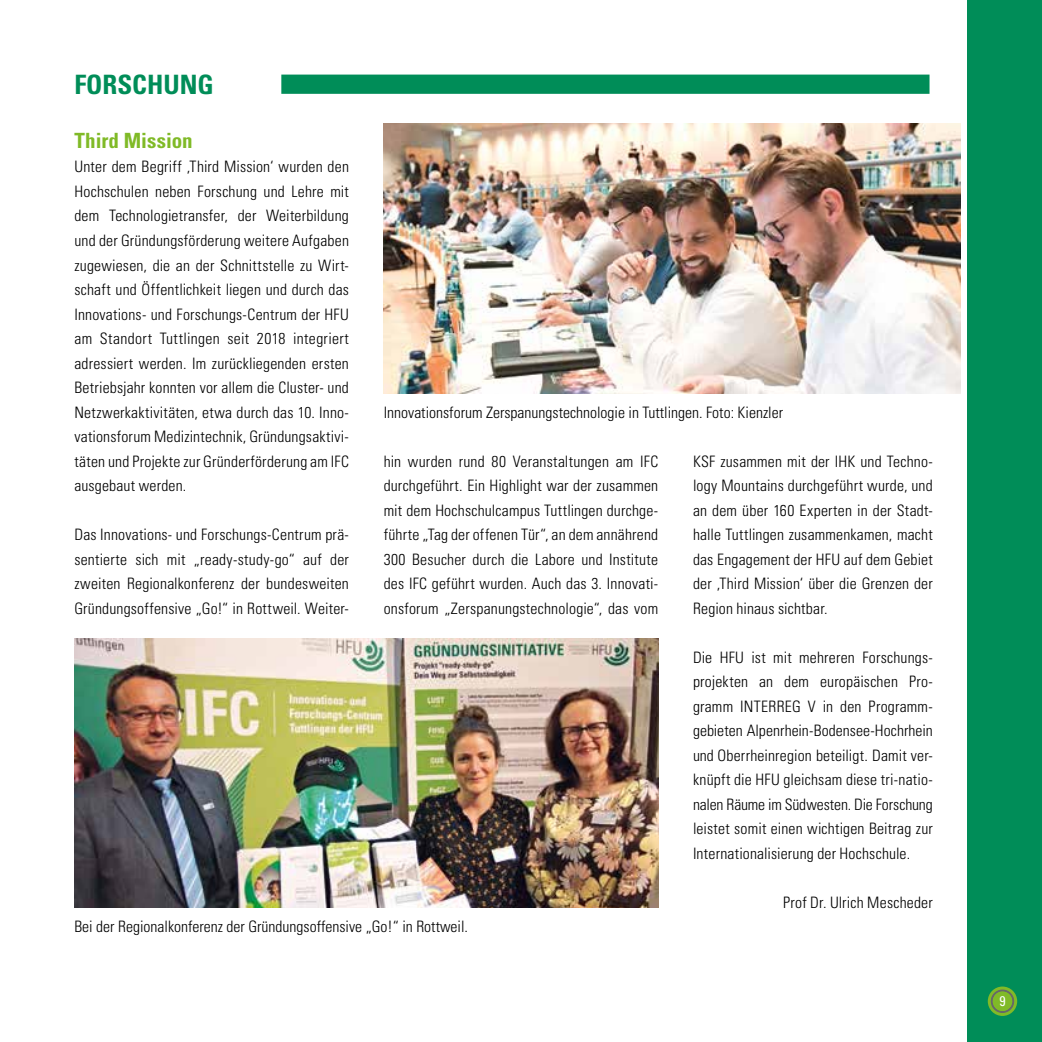
<style>
.page{position:relative;width:1042px;height:1042px;background:#fff}
.page>*{position:absolute;margin:0;border:0;box-sizing:border-box;transform-origin:0 0}
.t1{font:700 condensed 26.6px "Univers LT Std";color:#008d58}
.t2{font:700 condensed 21px "Univers LT Std";color:#80ba27}
.t3{font:300 condensed 15.75px/24.5px "Univers LT Std";letter-spacing:.005em;color:#000;text-align:justify}
.t4{font:condensed 14px "Univers LT Std";color:#fff}
</style>
<div class="page">
<div style="left:281px;top:75px;width:648px;height:19px;background:#008d58"></div>
<div style="left:967px;top:0;width:75px;height:1042px;background:#008d58"></div>
<img style="left:384px;top:123px;width:576px;height:270px">
<img style="left:74px;top:638px;width:584px;height:269px">
<svg style="left:988px;top:986px;width:29px;height:30px"></svg>
<svg style="left:990px;top:989px;width:24px;height:24px"></svg>
<h1 class="t1" style="left:74px;top:68px;width:141px">FORSCHUNG</h1>
<h2 class="t2" style="left:74px;top:128px;width:120px">Third Mission</h2>
<p class="t3" style="left:74px;top:155px;width:276px">Unter dem Begriff ‚Third Mission‘ wurden den Hochschulen neben Forschung und Lehre mit dem Technologietransfer, der Weiterbildung und der Gründungsförderung weitere Aufgaben zugewiesen, die an der Schnittstelle zu Wirt&shy;schaft und Öffentlichkeit liegen und durch das Innovations- und Forschungs-Centrum der HFU am Standort Tuttlingen seit 2018 integriert adressiert werden. Im zurückliegenden ersten Betriebsjahr konnten vor allem die Cluster- und Netzwerkaktivitäten, etwa durch das 10. Inno&shy;vationsforum Medizintechnik, Gründungsaktivi&shy;täten und Projekte zur Gründerförderung am IFC ausgebaut werden.</p>
<p class="t3" style="left:74px;top:522px;width:276px">Das Innovations- und Forschungs-Centrum prä&shy;sentierte sich mit „ready-study-go“ auf der zweiten Regionalkonferenz der bundesweiten Gründungsoffensive „Go!“ in Rottweil. Weiter-</p>
<p class="t3" style="left:384px;top:400px;width:401px">Innovationsforum Zerspanungstechnologie in Tuttlingen. Foto: Kienzler</p>
<p class="t3" style="left:384px;top:449px;width:276px">hin wurden rund 80 Veranstaltungen am IFC durchgeführt. Ein Highlight war der zusammen mit dem Hochschulcampus Tuttlingen durchge&shy;führte „Tag der offenen Tür“, an dem annährend 300 Besucher durch die Labore und Institute des IFC geführt wurden. Auch das 3. Innovati&shy;onsforum „Zerspanungstechnologie“, das vom</p>
<p class="t3" style="left:693px;top:449px;width:241px">KSF zusammen mit der IHK und Techno&shy;logy Mountains durchgeführt wurde, und an dem über 160 Experten in der Stadt&shy;halle Tuttlingen zusammenkamen, macht das Engagement der HFU auf dem Gebiet der ‚Third Mission‘ über die Grenzen der Region hinaus sichtbar.</p>
<p class="t3" style="left:693px;top:645px;width:241px">Die HFU ist mit mehreren Forschungs&shy;projekten an dem europäischen Pro&shy;gramm INTERREG V in den Programm&shy;gebieten Alpenrhein-Bodensee-Hochrhein und Oberrheinregion beteiligt. Damit ver&shy;knüpft die HFU gleichsam diese tri-natio&shy;nalen Räume im Südwesten. Die Forschung leistet somit einen wichtigen Beitrag zur Internationalisierung der Hochschule.</p>
<p class="t3" style="left:783px;top:890px;width:151px">Prof Dr. Ulrich Mescheder</p>
<p class="t3" style="left:74px;top:914px;width:395px">Bei der Regionalkonferenz der Gründungsoffensive „Go!“ in Rottweil.</p>
<p class="t4" style="left:999px;top:992px;width:8px">9</p>
</div>
